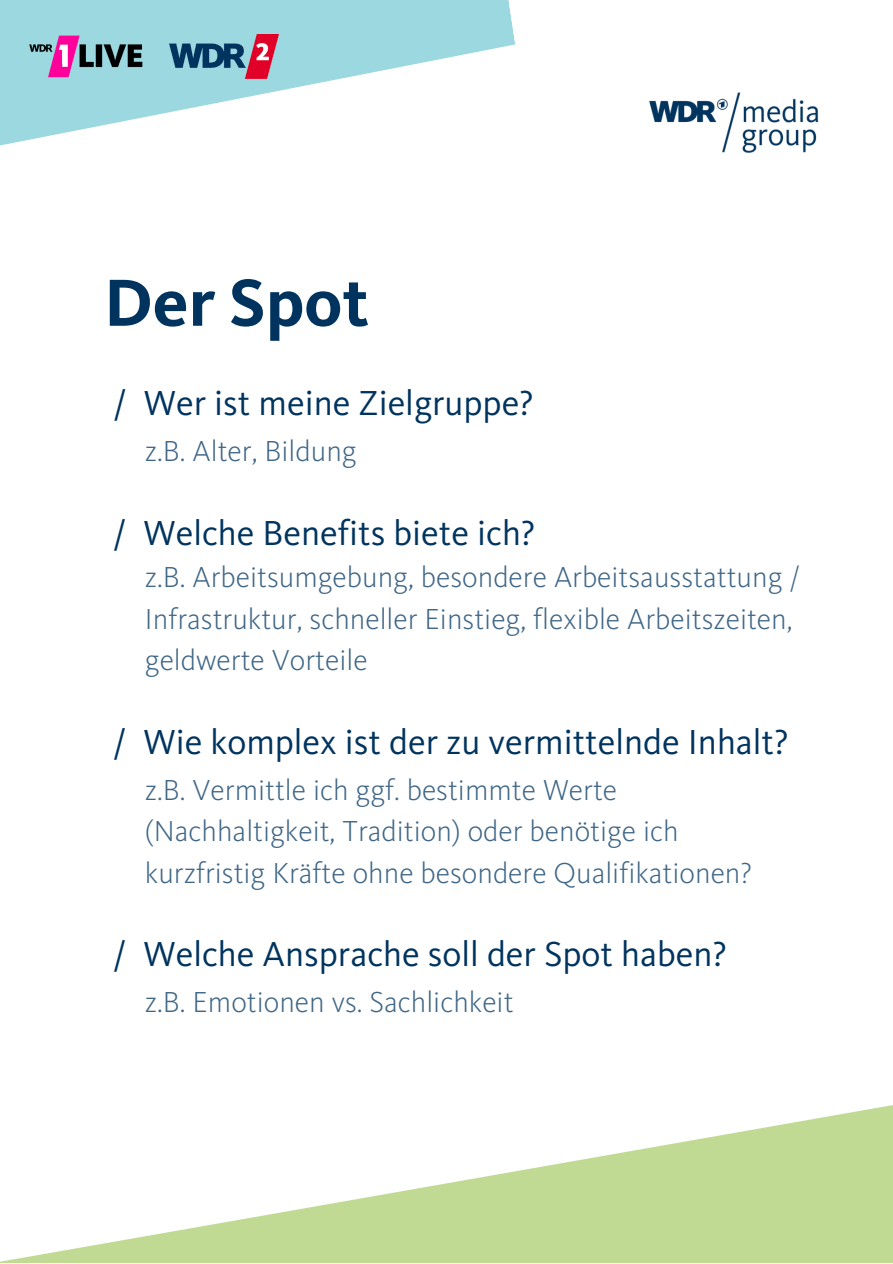
<style>
.page{position:relative;width:893px;height:1264px;background:#fff}
.page>*{position:absolute;margin:0;border:0;box-sizing:border-box;transform-origin:0 0}
.t1{font:700 69px "WDR Sans";color:#00345f}
.t2{font:36px "WDR Sans";color:#00345f}
.t3{font:300 30px/41.5px "WDR Sans";color:#406787}
</style>
<div class="page">
<svg style="left:0;top:0;width:515px;height:146px;fill:#9bd8df"></svg>
<img style="left:649px;top:92px;width:170px;height:61px">
<img style="left:29px;top:34px;width:115px;height:44px">
<img style="left:170px;top:34px;width:109px;height:44px">
<svg style="left:0;top:1105px;width:892px;height:157px"></svg>
<h1 class="t1" style="left:104px;top:273px;width:266px">Der Spot</h1>
<p class="t2" style="left:113px;top:387px;width:422px">/ Wer ist meine Zielgruppe?</p>
<p class="t3" style="left:145px;top:432px;width:213px">z.B. Alter, Bildung</p>
<p class="t2" style="left:113px;top:517px;width:424px">/ Welche Benefits biete ich?</p>
<p class="t3" style="left:145px;top:558px;width:657px">z.B. Arbeitsumgebung, besondere Arbeitsausstattung /<br>Infrastruktur, schneller Einstieg, flexible Arbeitszeiten, geldwerte Vorteile</p>
<p class="t2" style="left:113px;top:726px;width:677px">/ Wie komplex ist der zu vermittelnde Inhalt?</p>
<p class="t3" style="left:145px;top:771px;width:608px">z.B. Vermittle ich ggf. bestimmte Werte (Nachhaltigkeit, Tradition) oder benötige ich kurzfristig Kräfte ohne besondere Qualifikationen?</p>
<p class="t2" style="left:113px;top:938px;width:615px">/ Welche Ansprache soll der Spot haben?</p>
<p class="t3" style="left:145px;top:983px;width:370px">z.B. Emotionen vs. Sachlichkeit</p>
</div>
